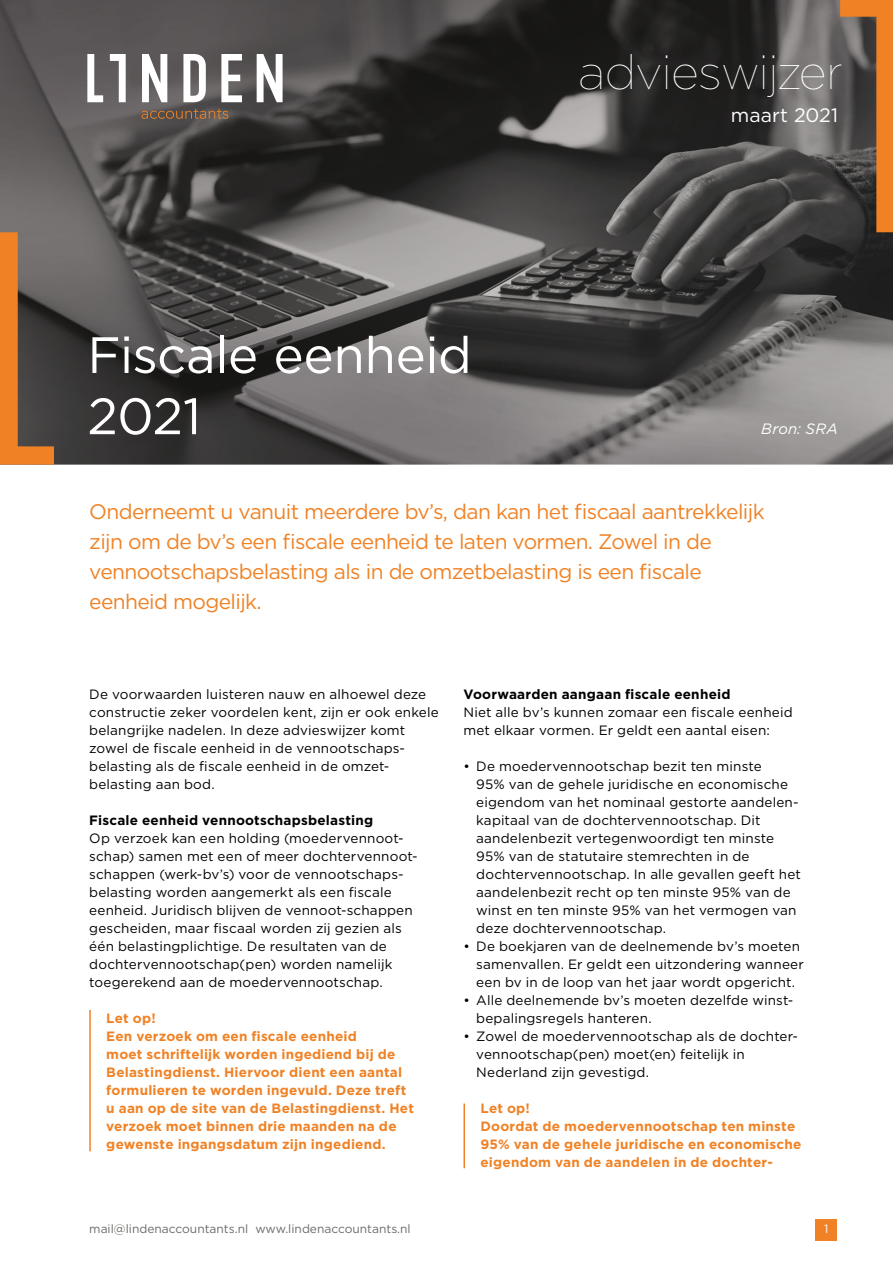
<style>
.page{position:relative;width:893px;height:1263px;background:#fff}
.page>*{position:absolute;margin:0;border:0;box-sizing:border-box;transform-origin:0 0}
.t1{font:51px/61.2px "Gotham";letter-spacing:-.01em;color:#fff}
.t2{font:100 48px "Gotham";letter-spacing:-.02em;color:#fff}
.t3{font:21px/30px "Gotham";letter-spacing:-.03em;color:#f08225}
.t4{font:19.5px "Gotham";color:#fff}
.t5{font:italic 15px "Gotham";letter-spacing:.02em;color:#fff}
.t6{font:13.5px/18px "Gotham";letter-spacing:.015em;color:#000}
.t7{font:700 13.5px/18px "Gotham";letter-spacing:.015em;color:#f08225}
.t8{font:700 13.5px "Gotham";letter-spacing:.015em;color:#000}
.t9{font:12px "Gotham";color:#6b6a68}
.t10{font:12px "Gotham";color:#fff}
</style>
<div class="page">
<div style="left:816px;top:1219px;width:21px;height:21px;background:#f08225"></div>
<img style="left:0;top:0;width:893px;height:465px">
<svg style="left:142px;top:109px;width:86px;height:10px"></svg>
<svg style="left:87px;top:54px;width:16px;height:48px"></svg>
<svg style="left:110px;top:54px;width:16px;height:48px"></svg>
<svg style="left:142px;top:54px;width:25px;height:48px"></svg>
<svg style="left:183px;top:54px;width:23px;height:48px"></svg>
<svg style="left:221px;top:54px;width:21px;height:48px"></svg>
<svg style="left:257px;top:54px;width:26px;height:48px"></svg>
<svg style="left:840px;top:0;width:53px;height:232px;background:#845b39"></svg>
<svg style="left:0;top:232px;width:54px;height:233px;background:#8c613d"></svg>
<hr style="left:89px;top:1010px;width:2px;height:141px;background:#f08225">
<hr style="left:463px;top:1103px;width:2px;height:65px;background:#f08225">
<h2 class="t2" style="left:578px;top:43px;width:266px">advieswijzer</h2>
<h1 class="t1" style="left:87px;top:323px;width:386px">Fiscale eenheid<br>2021</h1>
<h3 class="t4" style="left:731px;top:102px;width:109px">maart 2021</h3>
<p class="t5" style="left:761px;top:419px;width:78px">Bron: SRA</p>
<h3 class="t3" style="left:89px;top:496px;width:677px">Onderneemt u vanuit meerdere bv’s, dan kan het fiscaal aantrekkelijk zijn om de bv’s een fiscale eenheid te laten vormen. Zowel in de vennootschapsbelasting als in de omzetbelasting is een fiscale eenheid mogelijk.</h3>
<p class="t6" style="left:89px;top:685px;width:351px">De voorwaarden luisteren nauw en alhoewel deze constructie zeker voordelen kent, zijn er ook enkele belangrijke nadelen. In deze advieswijzer komt zowel de fiscale eenheid in de vennootschaps&shy;belasting als de fiscale eenheid in de omzet&shy;belasting aan bod.</p>
<p class="t8" style="left:89px;top:811px;width:285px">Fiscale eenheid vennootschapsbelasting</p>
<p class="t6" style="left:89px;top:829px;width:330px">Op verzoek kan een holding (moedervennoot&shy;schap) samen met een of meer dochtervennoot&shy;schappen (werk-bv’s) voor de vennootschaps&shy;belasting worden aangemerkt als een fiscale eenheid. Juridisch blijven de vennoot-schappen gescheiden, maar fiscaal worden zij gezien als één belastingplichtige. De resultaten van de dochtervennootschap(pen) worden namelijk toegerekend aan de moedervennootschap.</p>
<p class="t7" style="left:106px;top:1009px;width:309px">Let op!<br>Een verzoek om een fiscale eenheid<br>moet schriftelijk worden ingediend bij de Belastingdienst. Hiervoor dient een aantal formulieren te worden ingevuld. Deze treft u aan op de site van de Belastingdienst. Het verzoek moet binnen drie maanden na de gewenste ingangsdatum zijn ingediend.</p>
<p class="t8" style="left:463px;top:685px;width:268px">Voorwaarden aangaan fiscale eenheid</p>
<p class="t6" style="left:463px;top:703px;width:331px">Niet alle bv’s kunnen zomaar een fiscale eenheid met elkaar vormen. Er geldt een aantal eisen:</p>
<p class="t6" style="left:476px;top:757px;width:326px;text-indent:-13px">• De moedervennootschap bezit ten minste<br>95% van de gehele juridische en economische eigendom van het nominaal gestorte aandelen&shy;kapitaal van de dochtervennootschap. Dit aandelenbezit vertegenwoordigt ten minste 95% van de statutaire stemrechten in de dochtervennootschap. In alle gevallen geeft het aandelenbezit recht op ten minste 95% van de winst en ten minste 95% van het vermogen van deze dochtervennootschap.</p>
<p class="t6" style="left:476px;top:937px;width:329px;text-indent:-13px">• De boekjaren van de deelnemende bv’s moeten samenvallen. Er geldt een uitzondering wanneer een bv in de loop van het jaar wordt opgericht.</p>
<p class="t6" style="left:476px;top:991px;width:319px;text-indent:-13px">• Alle deelnemende bv’s moeten dezelfde winst&shy;bepalingsregels hanteren.</p>
<p class="t6" style="left:476px;top:1027px;width:323px;text-indent:-13px">• Zowel de moedervennootschap als de dochter&shy;vennootschap(pen) moet(en) feitelijk in<br>Nederland zijn gevestigd.</p>
<p class="t7" style="left:480px;top:1099px;width:322px">Let op!<br>Doordat de moedervennootschap ten minste 95% van de gehele juridische en economische eigendom van de aandelen in de dochter-</p>
<p class="t9" style="left:89px;top:1221px;width:323px">mail@lindenaccountants.nl www.lindenaccountants.nl</p>
<p class="t10" style="left:824px;top:1221px;width:6px">1</p>
</div>
